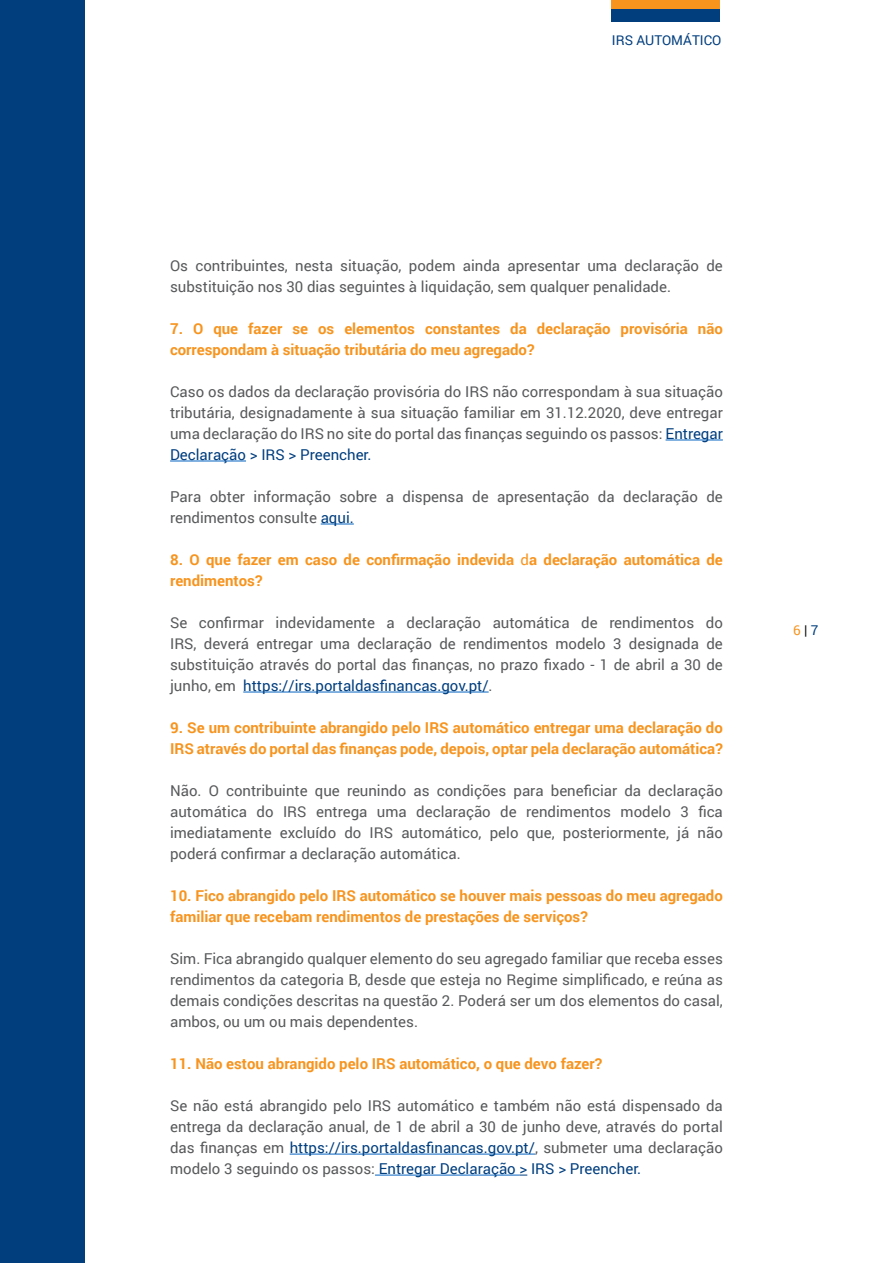
<style>
.page{position:relative;width:893px;height:1263px;background:#fff}
.page>*{position:absolute;margin:0;border:0;box-sizing:border-box;transform-origin:0 0}
.t1{font:15px/21px "Roboto";color:#58595b;text-align:justify}
.t2{font:700 15px/21px "Roboto";color:#f7941e}
.t3{font:13.5px "Roboto";color:#003e7e}
.t4{font:13.5px "Roboto";color:#f7941e}
.s1{color:#003e7e}
.s2{font-weight:400}
.s3{color:#000}
</style>
<div class="page">
<div style="left:611px;top:0;width:108px;height:12px;background:#f7941e"></div>
<div style="left:611px;top:10px;width:108px;height:12px;background:#003e7e"></div>
<div style="left:0;top:0;width:84px;height:1263px;background:#003e7e"></div>
<hr style="left:666px;top:440px;width:57px;height:1px;background:#0563c1">
<hr style="left:170px;top:461px;width:76px;height:1px;background:#0563c1">
<hr style="left:321px;top:524px;width:33px;height:1px;background:#0563c1">
<hr style="left:243px;top:692px;width:246px;height:1px;background:#0563c1">
<hr style="left:290px;top:1154px;width:245px;height:1px;background:#0563c1">
<hr style="left:375px;top:1175px;width:144px;height:1px;background:#0563c1">
<p class="t3" style="left:612px;top:31px;width:111px">IRS AUTOMÁTICO</p>
<p class="t1" style="left:170px;top:254px;width:554px">Os contribuintes, nesta situação, podem ainda apresentar uma declaração de substituição nos 30 dias seguintes à liquidação, sem qualquer penalidade.</p>
<p class="t2" style="left:170px;top:317px;width:554px">7. O que fazer se os elementos constantes da declaração provisória não correspondam à situação tributária do meu agregado?</p>
<p class="t1" style="left:170px;top:380px;width:554px">Caso os dados da declaração provisória do IRS não correspondam à sua situação tributária, designadamente à sua situação familiar em 31.12.2020, deve entregar uma declaração do IRS no site do portal das finanças seguindo os passos: <span class="s1">Entregar Declaração &gt; IRS &gt; Preencher.</span></p>
<p class="t1" style="left:170px;top:485px;width:554px">Para obter informação sobre a dispensa de apresentação da declaração de rendimentos consulte <span class="s1">aqui.</span></p>
<p class="t2" style="left:170px;top:548px;width:554px">8. O que fazer em caso de confirmação indevida <span class="s2">d</span>a declaração automática de rendimentos?</p>
<p class="t1" style="left:170px;top:611px;width:554px">Se confirmar indevidamente a declaração automática de rendimentos do IRS, deverá entregar uma declaração de rendimentos modelo 3 designada de substituição através do portal das finanças, no prazo fixado - 1 de abril a 30 de junho, em <span class="s1">https://irs.portaldasfinancas.gov.pt/</span>.</p>
<p class="t2" style="left:170px;top:716px;width:554px">9. Se um contribuinte abrangido pelo IRS automático entregar uma declaração do<br>IRS através do portal das finanças pode, depois, optar pela declaração automática?</p>
<p class="t1" style="left:170px;top:779px;width:554px">Não. O contribuinte que reunindo as condições para beneficiar da declaração automática do IRS entrega uma declaração de rendimentos modelo 3 fica imediatamente excluído do IRS automático, pelo que, posteriormente, já não poderá confirmar a declaração automática.</p>
<p class="t2" style="left:170px;top:884px;width:554px">10. Fico abrangido pelo IRS automático se houver mais pessoas do meu agregado familiar que recebam rendimentos de prestações de serviços?</p>
<p class="t1" style="left:170px;top:947px;width:554px">Sim. Fica abrangido qualquer elemento do seu agregado familiar que receba esses rendimentos da categoria B, desde que esteja no Regime simplificado, e reúna as demais condições descritas na questão 2. Poderá ser um dos elementos do casal, ambos, ou um ou mais dependentes.</p>
<p class="t2" style="left:170px;top:1052px;width:434px">11. Não estou abrangido pelo IRS automático, o que devo fazer?</p>
<p class="t1" style="left:170px;top:1094px;width:554px">Se não está abrangido pelo IRS automático e também não está dispensado da entrega da declaração anual, de 1 de abril a 30 de junho deve, através do portal das finanças em <span class="s1">https://irs.portaldasfinancas.gov.pt/</span>, submeter uma declaração modelo 3 seguindo os passos: <span class="s1">Entregar Declaração &gt; IRS &gt; Preencher.</span></p>
<p class="t4" style="left:793px;top:621px;width:27px">6 <span class="s3">|</span> <span class="s1">7</span></p>
</div>
